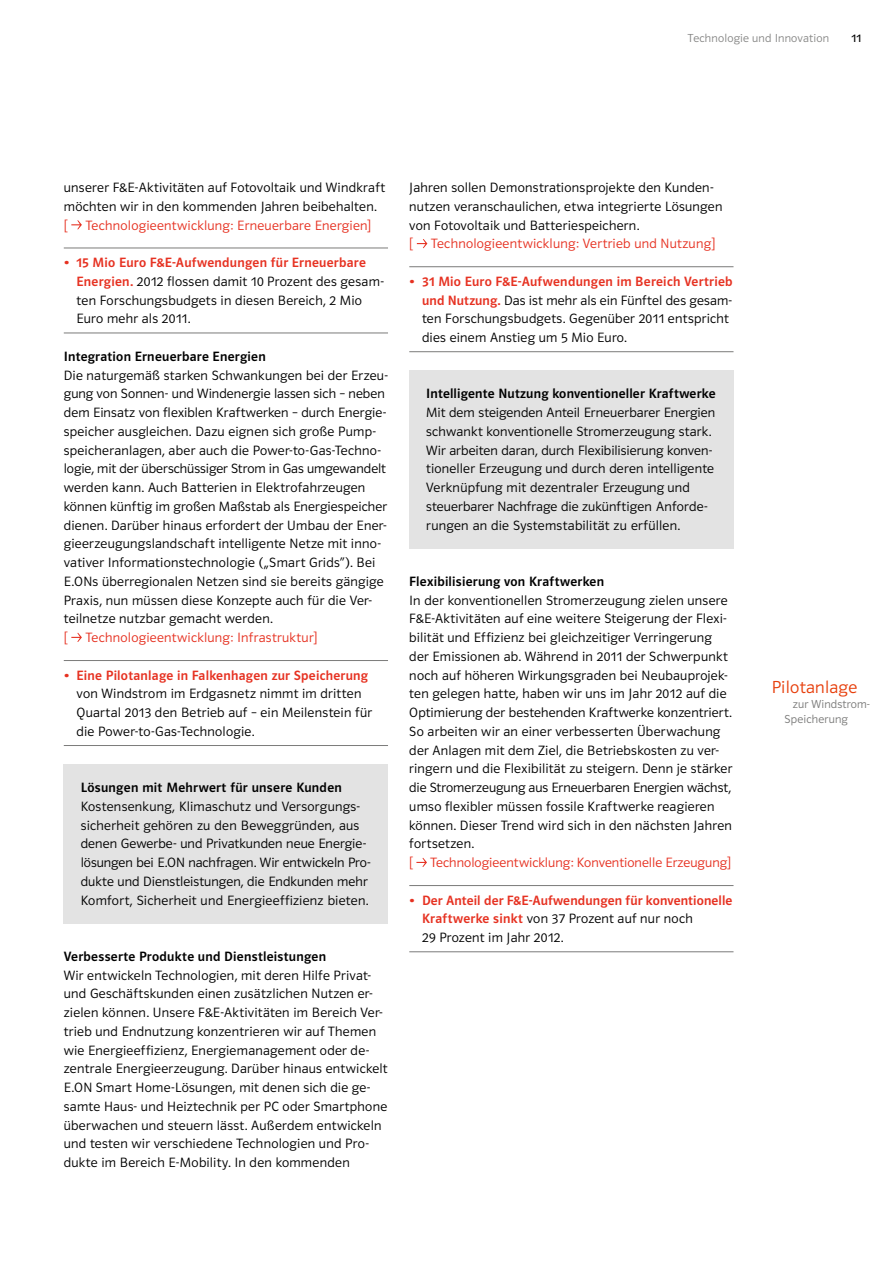
<style>
.page{position:relative;width:893px;height:1263px;background:#fff}
.page>*{position:absolute;margin:0;border:0;box-sizing:border-box;transform-origin:0 0}
.t1{font:18px "Polo 11 Leicht";letter-spacing:.015em;color:#e73f0c}
.t2{font:13.95px/18.8px "Polo 11 Leicht";letter-spacing:.02em;color:#000}
.t3{font:13.95px "Polo 11 Krftg";letter-spacing:.02em;color:#000}
.t4{font:13.95px "Polo 11 Leicht";letter-spacing:.015em;color:#e63121}
.t5{font:13.95px "Polo 11 Krftg";letter-spacing:.015em;color:#e63121}
.t6{font:12px "Polo 11 Leicht";letter-spacing:.015em;color:#878786}
.t7{font:12px/15px "Polo 11 Leicht";letter-spacing:.015em;color:#7b7b7a}
.t8{font:12px "Polo 11 Buch";color:#000}
.s1{font-family:"Polo 11 Krftg";color:#e63121}
</style>
<div class="page">
<hr style="left:64px;top:248px;width:324px;height:1px;background:#7b7b7a">
<hr style="left:64px;top:333px;width:324px;height:1px;background:#7b7b7a">
<hr style="left:64px;top:660px;width:324px;height:1px;background:#7b7b7a">
<hr style="left:64px;top:745px;width:324px;height:1px;background:#7b7b7a">
<svg style="left:71px;top:220px;width:11px;height:9px"></svg>
<svg style="left:71px;top:633px;width:11px;height:9px"></svg>
<div style="left:64px;top:764px;width:324px;height:159px;background:#e3e3e3"></div>
<hr style="left:409px;top:266px;width:324px;height:1px;background:#7b7b7a">
<hr style="left:409px;top:351px;width:324px;height:1px;background:#7b7b7a">
<hr style="left:409px;top:885px;width:324px;height:1px;background:#7b7b7a">
<hr style="left:409px;top:951px;width:324px;height:1px;background:#7b7b7a">
<svg style="left:417px;top:239px;width:10px;height:9px"></svg>
<svg style="left:416px;top:858px;width:11px;height:9px"></svg>
<div style="left:409px;top:370px;width:324px;height:178px;background:#e3e3e3"></div>
<p class="t6" style="left:688px;top:32px;width:143px">Technologie und Innovation</p>
<p class="t8" style="left:851px;top:32px;width:11px">11</p>
<p class="t2" style="left:64px;top:178px;width:323px">unserer F&amp;E-Aktivitäten auf Fotovoltaik und Windkraft möchten wir in den kommenden Jahren beibehalten.</p>
<p class="t4" style="left:64px;top:217px;width:5px">[</p>
<p class="t4" style="left:86px;top:217px;width:287px">Technologieentwicklung: Erneuerbare Energien]</p>
<p class="t5" style="left:64px;top:255px;width:304px">• 15 Mio Euro F&amp;E-Aufwendungen für Erneuerbare</p>
<p class="t2" style="left:77px;top:272px;width:309px"><span class="s1">Energien.</span> 2012 flossen damit 10 Prozent des gesam&shy;ten Forschungsbudgets in diesen Bereich, 2 Mio<br>Euro mehr als 2011.</p>
<p class="t3" style="left:64px;top:349px;width:203px">Integration Erneuerbare Energien</p>
<p class="t2" style="left:64px;top:366px;width:326px">Die naturgemäß starken Schwankungen bei der Erzeu&shy;gung von Sonnen- und Windenergie lassen sich – neben dem Einsatz von flexiblen Kraftwerken – durch Energie&shy;speicher ausgleichen. Dazu eignen sich große Pump&shy;speicheranlagen, aber auch die Power-to-Gas-Techno&shy;logie, mit der überschüssiger Strom in Gas umgewandelt werden kann. Auch Batterien in Elektrofahrzeugen können künftig im großen Maßstab als Energiespeicher dienen. Darüber hinaus erfordert der Umbau der Ener&shy;gieerzeugungslandschaft intelligente Netze mit inno&shy;vativer Informationstechnologie („Smart Grids“). Bei E.ONs überregionalen Netzen sind sie bereits gängige Praxis, nun müssen diese Konzepte auch für die Ver&shy;teilnetze nutzbar gemacht werden.</p>
<p class="t4" style="left:64px;top:630px;width:5px">[</p>
<p class="t4" style="left:86px;top:630px;width:233px">Technologieentwicklung: Infrastruktur]</p>
<p class="t5" style="left:64px;top:668px;width:306px">• Eine Pilotanlage in Falkenhagen zur Speicherung</p>
<p class="t2" style="left:77px;top:684px;width:297px">von Windstrom im Erdgasnetz nimmt im dritten<br>Quartal 2013 den Betrieb auf – ein Meilenstein für die Power-to-Gas-Technologie.</p>
<p class="t3" style="left:81px;top:780px;width:263px">Lösungen mit Mehrwert für unsere Kunden</p>
<p class="t2" style="left:81px;top:797px;width:292px">Kostensenkung, Klimaschutz und Versorgungs&shy;sicherheit gehören zu den Beweggründen, aus denen Gewerbe- und Privatkunden neue Energie&shy;lösungen bei E.ON nachfragen. Wir entwickeln Pro&shy;dukte und Dienstleistungen, die Endkunden mehr Komfort, Sicherheit und Energieeffizienz bieten.</p>
<p class="t3" style="left:64px;top:949px;width:264px">Verbesserte Produkte und Dienstleistungen</p>
<p class="t2" style="left:64px;top:966px;width:325px">Wir entwickeln Technologien, mit deren Hilfe Privat&shy;und Geschäftskunden einen zusätzlichen Nutzen er&shy;zielen können. Unsere F&amp;E-Aktivitäten im Bereich Ver&shy;trieb und Endnutzung konzentrieren wir auf Themen wie Energieeffizienz, Energiemanagement oder de&shy;zentrale Energieerzeugung. Darüber hinaus entwickelt E.ON Smart Home-Lösungen, mit denen sich die ge&shy;samte Haus- und Heiztechnik per PC oder Smartphone überwachen und steuern lässt. Außerdem entwickeln und testen wir verschiedene Technologien und Pro&shy;dukte im Bereich E-Mobility. In den kommenden</p>
<p class="t2" style="left:409px;top:178px;width:315px">Jahren sollen Demonstrationsprojekte den Kunden&shy;nutzen veranschaulichen, etwa integrierte Lösungen von Fotovoltaik und Batteriespeichern.</p>
<p class="t4" style="left:409px;top:236px;width:5px">[</p>
<p class="t4" style="left:431px;top:236px;width:286px">Technologieentwicklung: Vertrieb und Nutzung]</p>
<p class="t5" style="left:409px;top:274px;width:325px">• 31 Mio Euro F&amp;E-Aufwendungen im Bereich Vertrieb</p>
<p class="t2" style="left:422px;top:291px;width:312px"><span class="s1">und Nutzung.</span> Das ist mehr als ein Fünftel des gesam&shy;ten Forschungsbudgets. Gegenüber 2011 entspricht dies einem Anstieg um 5 Mio Euro.</p>
<p class="t3" style="left:426px;top:386px;width:291px">Intelligente Nutzung konventioneller Kraftwerke</p>
<p class="t2" style="left:426px;top:403px;width:290px">Mit dem steigenden Anteil Erneuerbarer Energien schwankt konventionelle Stromerzeugung stark.<br>Wir arbeiten daran, durch Flexibilisierung konven&shy;tioneller Erzeugung und durch deren intelligente Verknüpfung mit dezentraler Erzeugung und steuerbarer Nachfrage die zukünftigen Anforde&shy;rungen an die Systemstabilität zu erfüllen.</p>
<p class="t3" style="left:409px;top:574px;width:196px">Flexibilisierung von Kraftwerken</p>
<p class="t2" style="left:409px;top:591px;width:325px">In der konventionellen Stromerzeugung zielen unsere F&amp;E-Aktivitäten auf eine weitere Steigerung der Flexi&shy;bilität und Effizienz bei gleichzeitiger Verringerung der Emissionen ab. Während in 2011 der Schwerpunkt noch auf höheren Wirkungsgraden bei Neubauprojek&shy;ten gelegen hatte, haben wir uns im Jahr 2012 auf die Optimierung der bestehenden Kraftwerke konzentriert.<br>So arbeiten wir an einer verbesserten Überwachung der Anlagen mit dem Ziel, die Betriebskosten zu ver&shy;ringern und die Flexibilität zu steigern. Denn je stärker die Stromerzeugung aus Erneuerbaren Energien wächst, umso flexibler müssen fossile Kraftwerke reagieren können. Dieser Trend wird sich in den nächsten Jahren fortsetzen.</p>
<p class="t4" style="left:409px;top:855px;width:324px">[ Technologieentwicklung: Konventionelle Erzeugung]</p>
<p class="t5" style="left:409px;top:893px;width:325px">• Der Anteil der F&amp;E-Aufwendungen für konventionelle</p>
<p class="t2" style="left:422px;top:909px;width:272px"><span class="s1">Kraftwerke sinkt</span> von 37 Prozent auf nur noch<br>29 Prozent im Jahr 2012.</p>
<p class="t1" style="left:772px;top:677px;width:87px">Pilotanlage</p>
<p class="t7" style="left:784px;top:697px;width:87px;text-indent:8px">zur Windstrom-<br>Speicherung</p>
</div>
